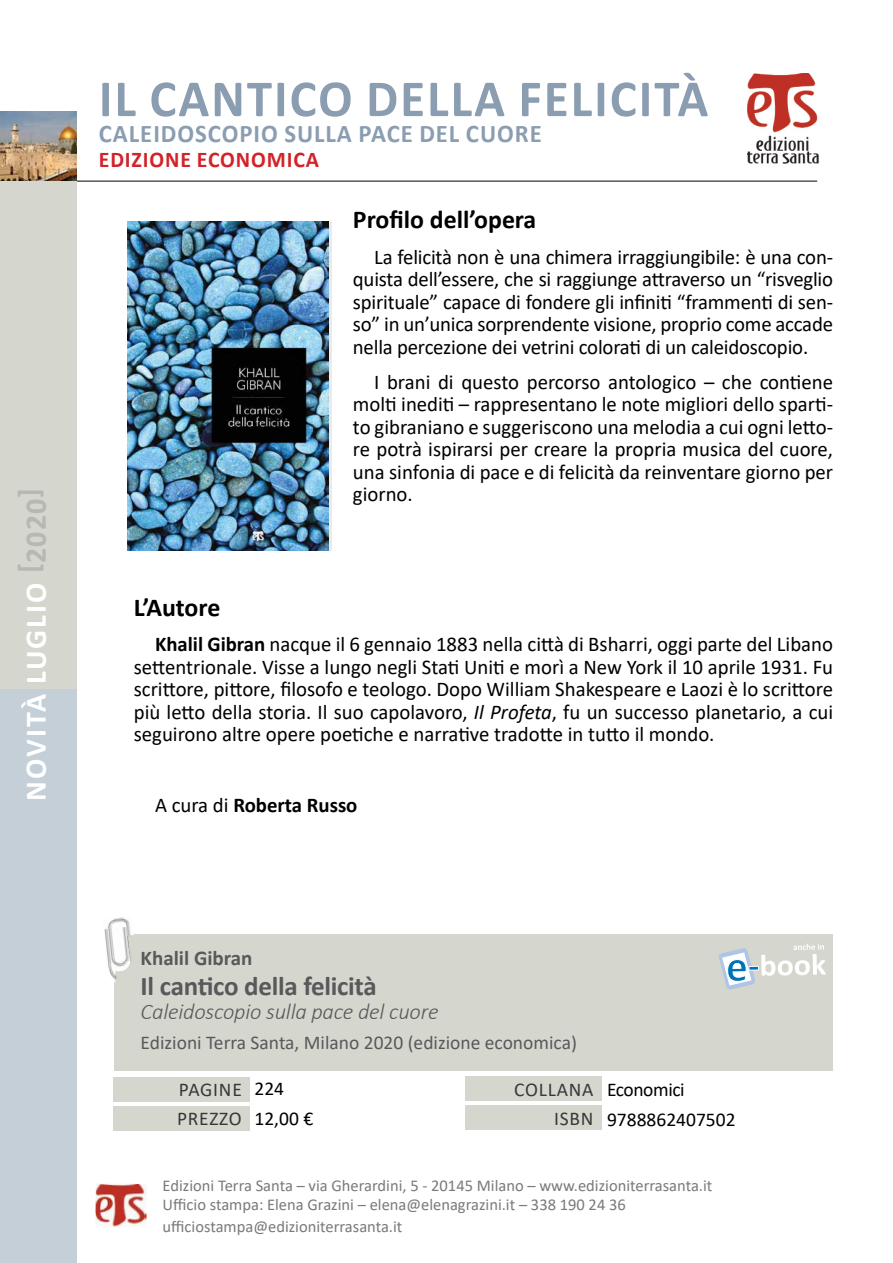
<style>
.page{position:relative;width:893px;height:1263px;background:#fff}
.page>*{position:absolute;margin:0;border:0;box-sizing:border-box;transform-origin:0 0}
.t1{font:700 52.5px "Calibri";letter-spacing:.04em;color:#8a9db1}
.t2{font:700 30px "Calibri";letter-spacing:.07em;color:#fff}
.t3{font:700 30px "Calibri";color:#b6b9b2}
.t4{font:700 27px "Calibri";letter-spacing:-.01em;color:#58595b}
.t5{font:700 25.8px "Calibri";color:#000}
.t6{font:700 25.5px "Calibri";letter-spacing:.04em;color:#8a9db1}
.t7{font:italic 300 22.5px "Calibri";letter-spacing:-.01em;color:#58595b}
.t8{font:700 22.5px "Calibri";letter-spacing:.04em;color:#d2232a}
.t9{font:21px/22.5px "Calibri";letter-spacing:-.01em;color:#000}
.t10{font:700 21px "Calibri";color:#000}
.t11{font:700 21px "Calibri";color:#58595b}
.t12{font:19.5px "Calibri";color:#58595b}
.t13{font:19.5px/30px "Calibri";color:#000}
.t14{font:19.5px/29.5px "Calibri";letter-spacing:.04em;color:#383839}
.t15{font:16.5px/19.2px "Calibri";color:#797a7d}
.s1{font-weight:700}
.s2{font-style:italic}
.s3{font-weight:400}
</style>
<div class="page">
<img style="left:748px;top:73px;width:71px;height:90px">
<img style="left:0;top:111px;width:77px;height:52px">
<img style="left:95px;top:1184px;width:52px;height:43px">
<div style="left:0;top:689px;width:77px;height:574px;background:#c4cfd7"></div>
<hr style="left:77px;top:181px;width:740px;height:1px;background:#000">
<div style="left:0;top:163px;width:77px;height:526px;background:#d5d7ce"></div>
<div style="left:114px;top:934px;width:719px;height:137px;background:#d5d7ce"></div>
<div style="left:105px;top:917px;width:27px;height:63px;background:#fff"></div>
<img style="left:104px;top:917px;width:30px;height:46px">
<img style="left:107px;top:960px;width:24px;height:23px">
<div style="left:465px;top:1105px;width:137px;height:25px;background:#d5d7ce"></div>
<div style="left:465px;top:1076px;width:137px;height:24px;background:#d5d7ce"></div>
<div style="left:114px;top:1106px;width:136px;height:25px;background:#d5d7ce"></div>
<div style="left:114px;top:1077px;width:136px;height:25px;background:#d5d7ce"></div>
<img style="left:128px;top:222px;width:200px;height:329px">
<svg style="left:719px;top:944px;width:107px;height:46px"></svg>
<h2 class="t3" style="left:9px;top:498px;width:11px;rotate:-90deg">[</h2>
<h2 class="t3" style="left:15px;top:563px;width:65px;rotate:-90deg">2020</h2>
<h2 class="t3" style="left:9px;top:573px;width:11px;rotate:-90deg">]</h2>
<h2 class="t2" style="left:15px;top:800px;width:220px;rotate:-90deg">NOVITÀ LUGLIO</h2>
<h1 class="t1" style="left:99px;top:62px;width:611px">IL CANTICO DELLA FELICITÀ</h1>
<p class="t6" style="left:99px;top:115px;width:444px">CALEIDOSCOPIO SULLA PACE DEL CUORE</p>
<p class="t8" style="left:99px;top:144px;width:222px">EDIZIONE ECONOMICA</p>
<p class="t5" style="left:353px;top:202px;width:185px">Profilo dell’opera</p>
<p class="t9" style="left:353px;top:267px;width:482px">quista dell’essere, che si raggiunge attraverso un “risveglio</p>
<p class="t9" style="left:374px;top:245px;width:461px">La felicità non è una chimera irraggiungibile è: una con-</p>
<p class="t9" style="left:353px;top:279px;width:482px;line-height:45px">spirituale” capace di fondere gli infiniti “frammenti di sen&shy;nella percezione dei vetrini colorati di un caleidoscopio.</p>
<p class="t9" style="left:374px;top:370px;width:460px">I brani di questo percorso antologico – che contiene</p>
<p class="t9" style="left:353px;top:312px;width:482px">so” in un’unica sorprendente visione, proprio come accade</p>
<p class="t9" style="left:353px;top:393px;width:482px">molti inediti – rappresentano le note migliori dello sparti-</p>
<p class="t9" style="left:353px;top:415px;width:482px">to gibraniano e suggeriscono una melodia a cui ogni letto-</p>
<p class="t9" style="left:353px;top:438px;width:482px">re potrà ispirarsi per creare la propria musica del cuore,</p>
<p class="t9" style="left:353px;top:460px;width:482px">una sinfonia di pace e di felicità da reinventare giorno per giorno.</p>
<p class="t5" style="left:134px;top:589px;width:88px">’LAutore</p>
<p class="t9" style="left:134px;top:632px;width:701px;text-align:justify;text-indent:21px"><span class="s1">Khalil Gibran</span> nacque 6il gennaio 1883 nella città di Bsharri, oggi parte del Libano settentrionale. Visse a lungo negli Stati Uniti e morì a New York il 10 aprile 1931. Fu scrittore, pittore, filosofo e teologo. Dopo William Shakespeare e Laozi loè scrittore più letto della storia Il. suo capolavoro <span class="s2">Il</span>, <span class="s2">Profeta</span> fu, un successo planetario a, cui seguirono altre opere poetiche e narrative tradotte in tutto il mondo.</p>
<p class="t10" style="left:155px;top:790px;width:204px"><span class="s3">A cura di</span> Roberta Russo</p>
<p class="t11" style="left:141px;top:943px;width:113px">Khalil Gibran</p>
<p class="t4" style="left:141px;top:967px;width:238px">Il cantico della felicità</p>
<p class="t7" style="left:141px;top:997px;width:300px">Caleidoscopio sulla pace del cuore</p>
<p class="t12" style="left:141px;top:1029px;width:438px">Edizioni Terra Santa, Milano 2020 (edizione economica(</p>
<p class="t14" style="left:177px;top:1074px;width:66px">PAGINE<br>PREZZO</p>
<p class="t13" style="left:254px;top:1073px;width:60px">224<br>12,00 €</p>
<p class="t13" style="left:607px;top:1074px;width:130px">Economici<br>9788862407502</p>
<p class="t14" style="left:514px;top:1074px;width:81px;text-align:right">COLLANA<br>ISBN</p>
<p class="t15" style="left:163px;top:1175px;width:551px">Edizioni Terra Santa – via Gherardini -5, 20145 Milano – www.edizioniterrasanta i t.<br>Ufficio stampa: Elena Grazini – elena@elenagrazini –i t. 338 190 24 36</p>
<p class="t15" style="left:163px;top:1217px;width:241px">ufficiostampa@edizioniterrasanta i t.</p>
</div>
